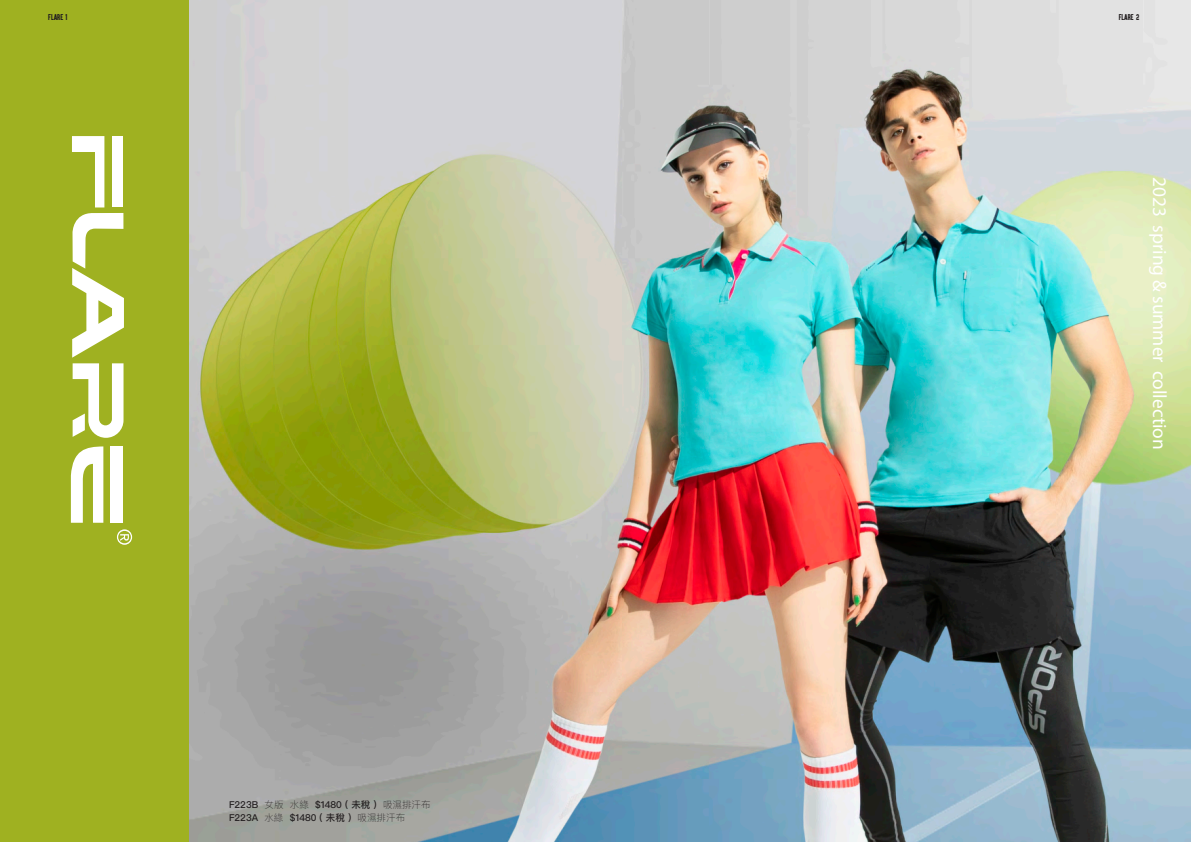
<style>
.page{position:relative;width:1191px;height:842px;background:#fff}
.page>*{position:absolute;margin:0;border:0;box-sizing:border-box;transform-origin:0 0}
.t1{font:19.3px "Myriad Pro";color:#fff}
.t2{font:500 9.5px "Ping Fang TC";color:#231f20}
.t3{font:7px "Aku&Kamu";color:#231f20}
.s1{font-weight:100}
</style>
<div class="page">
<div style="left:0;top:0;width:190px;height:842px;background:#9fb121"></div>
<img style="left:190px;top:0;width:1001px;height:842px">
<div style="left:111px;top:447px;width:12px;height:76px;background:#fff"></div>
<div style="left:112px;top:136px;width:11px;height:71px;background:#fff"></div>
<svg style="left:72px;top:136px;width:32px;height:71px"></svg>
<svg style="left:72px;top:213px;width:52px;height:225px"></svg>
<svg style="left:71px;top:446px;width:32px;height:77px"></svg>
<svg style="left:117px;top:529px;width:15px;height:16px"></svg>
<p class="t3" style="left:48px;top:13px;width:21px">FLARE 1</p>
<p class="t3" style="left:1118px;top:13px;width:22px">FLARE 2</p>
<p class="t1" style="left:1171px;top:177px;width:274px;rotate:90deg">2023 spring &amp; summer collection</p>
<p class="t2" style="left:229px;top:799px;width:203px">F223B <span class="s1">女版 水綠</span> $1480 ( 未稅 ) <span class="s1">吸濕排汗布</span></p>
<p class="t2" style="left:229px;top:812px;width:177px">F223A <span class="s1">水綠</span> $1480 ( 未稅 ) <span class="s1">吸濕排汗布</span></p>
</div>
